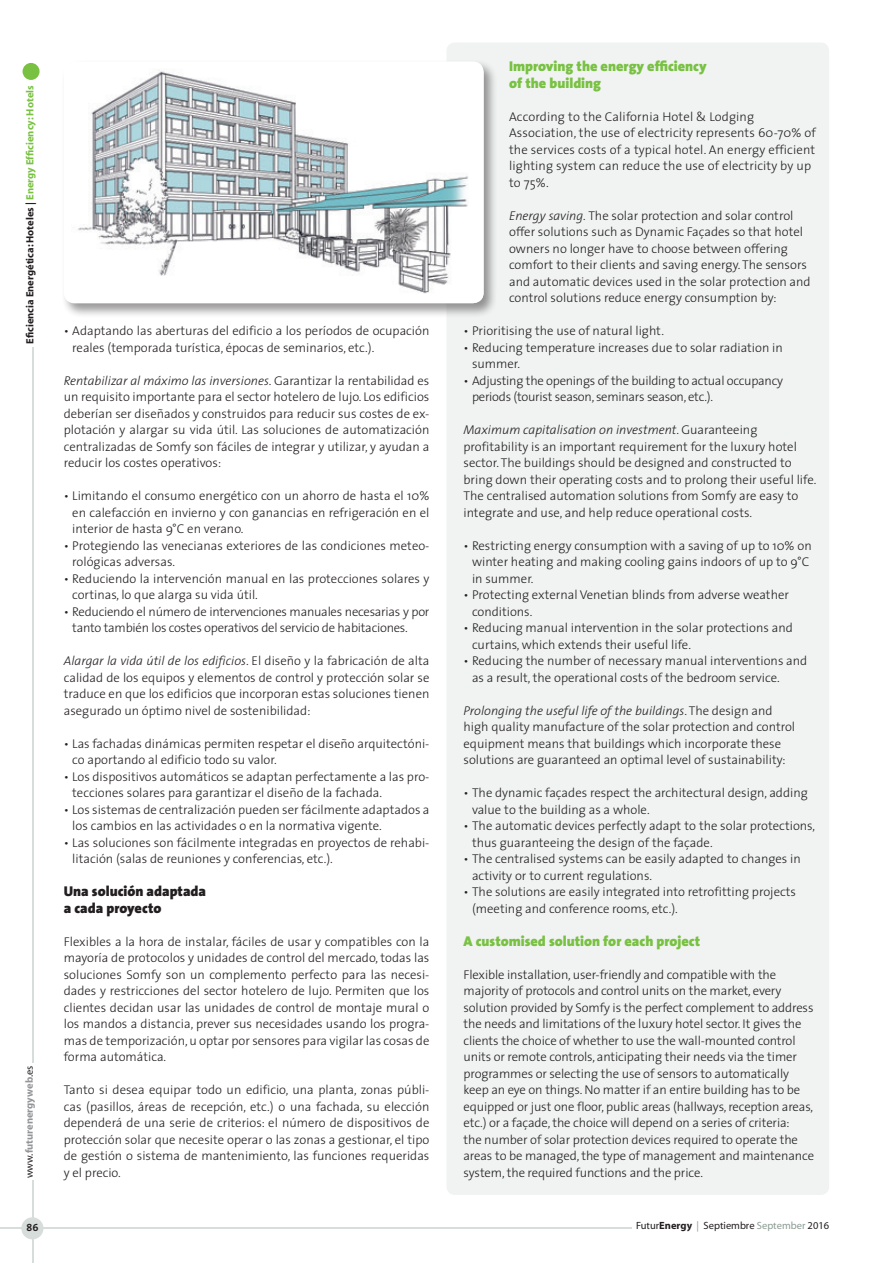
<style>
.page{position:relative;width:893px;height:1263px;background:#fff}
.page>*{position:absolute;margin:0;border:0;box-sizing:border-box;transform-origin:0 0}
.Ladillo_Texto{font:900 14.25px "The Sans";color:#79c142}
.Ladilli_texto_españo{font:900 14.25px "The Sans";color:#231f20}
.Texto_ingles{font:300 12.75px/16.5px "The Sans";color:#231f20}
.Texto{font:300 12.75px/16.5px "The Sans";color:#231f20;text-align:justify}
.Texto_ingles-2{font:300 12.75px/16.5px "The Sans";letter-spacing:-.02em;color:#231f20}
.t1{font:700 10.5px "Myriad";color:#231f20}
.t2{font:10.5px "Myriad";color:#231f20}
.t3{font:700 10.5px "Myriad";color:#939598}
.t4{font:10.5px "The Sans Bold Caps";color:#231f20}
.s1{color:#79c142}
.s2{font-weight:400;color:#231f20}
.s3{font-style:italic}
.s4{font-weight:700}
.s5{color:#8b9b92}
</style>
<div class="page">
<div style="left:23px;top:63px;width:17px;height:17px;background:#79c142;border-radius:50%"></div>
<hr style="left:32px;top:347px;width:1px;height:715px;background:#d7ddda">
<hr style="left:0;top:1228px;width:632px;height:1px;background:#d7ddda">
<hr style="left:32px;top:1180px;width:1px;height:83px;background:#d7ddda">
<div style="left:21px;top:1217px;width:22px;height:22px;background:#d7ddda;border-radius:50%"></div>
<div style="left:446px;top:43px;width:383px;height:1152px;background:#f0f3f2;border-radius:9px"></div>
<div style="left:61px;top:59px;width:437px;height:259px;background:#231f20;opacity:.46"></div>
<img style="left:71px;top:62px;width:413px;height:241px">
<p class="t1" style="left:24px;top:344px;width:260px;rotate:-90deg">Eficiencia Energética: Hoteles | <span class="s1">Energy Efficiency: Hotels</span></p>
<p class="t3" style="left:24px;top:1178px;width:114px;rotate:-90deg"><span class="s2">www.</span>futurenergyweb<span class="s2">.es</span></p>
<p class="t4" style="left:27px;top:1219px;width:13px">86</p>
<p class="Texto_ingles" style="left:72px;top:322px;width:359px;text-indent:-9px">• Adaptando las aberturas del edificio a los períodos de ocupación reales (temporada turística, épocas de seminarios, etc.).</p>
<p class="Texto" style="left:64px;top:372px;width:367px"><span class="s3">Rentabilizar al máximo las inversiones</span>. Garantizar la rentabilidad es un requisito importante para el sector hotelero de lujo. Los edificios deberían ser diseñados y construidos para reducir sus costes de ex&shy;plotación y alargar su vida útil. Las soluciones de automatización centralizadas de Somfy son fáciles de integrar y utilizar, y ayudan a reducir los costes operativos:</p>
<p class="Texto_ingles" style="left:72px;top:487px;width:359px;text-align:justify;text-indent:-9px">• Limitando el consumo energético con un ahorro de hasta el 10% en calefacción en invierno y con ganancias en refrigeración en el interior de hasta 9°C en verano.</p>
<p class="Texto_ingles" style="left:72px;top:537px;width:359px;text-indent:-9px">• Protegiendo las venecianas exteriores de las condiciones meteo&shy;rológicas adversas.</p>
<p class="Texto_ingles" style="left:72px;top:570px;width:359px;text-indent:-9px">• Reduciendo la intervención manual en las protecciones solares y cortinas, lo que alarga su vida útil.</p>
<p class="Texto_ingles-2" style="left:72px;top:603px;width:359px;text-indent:-9px">• Reduciendo el número de intervenciones manuales necesarias y por tanto también los costes operativos del servicio de habitaciones.</p>
<p class="Texto" style="left:64px;top:652px;width:367px"><span class="s3">Alargar la vida útil de los edificios</span>. El diseño y la fabricación de alta calidad de los equipos y elementos de control y protección solar se traduce en que los edificios que incorporan estas soluciones tienen asegurado un óptimo nivel de sostenibilidad:</p>
<p class="Texto_ingles" style="left:72px;top:735px;width:359px;text-indent:-9px">• Las fachadas dinámicas permiten respetar el diseño arquitectóni&shy;co aportando al edificio todo su valor.</p>
<p class="Texto_ingles" style="left:72px;top:768px;width:359px;text-indent:-9px">• Los dispositivos automáticos se adaptan perfectamente a las pro&shy;tecciones solares para garantizar el diseño de la fachada.</p>
<p class="Texto_ingles" style="left:72px;top:801px;width:359px;text-indent:-9px">• Los sistemas de centralización pueden ser fácilmente adaptados a los cambios en las actividades o en la normativa vigente.</p>
<p class="Texto_ingles" style="left:72px;top:834px;width:359px;text-indent:-9px">• Las soluciones son fácilmente integradas en proyectos de rehabi&shy;litación (salas de reuniones y conferencias, etc.).</p>
<p class="Ladilli_texto_españo" style="left:64px;top:879px;width:144px">Una solución adaptada</p>
<p class="Ladilli_texto_españo" style="left:64px;top:896px;width:99px">a cada proyecto</p>
<p class="Texto" style="left:64px;top:933px;width:367px">Flexibles a la hora de instalar, fáciles de usar y compatibles con la mayoría de protocolos y unidades de control del mercado, todas las soluciones Somfy son un complemento perfecto para las necesi&shy;dades y restricciones del sector hotelero de lujo. Permiten que los clientes decidan usar las unidades de control de montaje mural o los mandos a distancia, prever sus necesidades usando los progra&shy;mas de temporización, u optar por sensores para vigilar las cosas de forma automática.</p>
<p class="Texto" style="left:64px;top:1081px;width:367px">Tanto si desea equipar todo un edificio, una planta, zonas públi&shy;cas (pasillos, áreas de recepción, etc.) o una fachada, su elección dependerá de una serie de criterios: el número de dispositivos de protección solar que necesite operar o las zonas a gestionar, el tipo de gestión o sistema de mantenimiento, las funciones requeridas y el precio.</p>
<p class="Ladillo_Texto" style="left:509px;top:54px;width:199px">Improving the energy efficiency</p>
<p class="Ladillo_Texto" style="left:509px;top:71px;width:94px">of the building</p>
<p class="Texto_ingles" style="left:509px;top:108px;width:308px">According to the California Hotel &amp; Lodging Association, the use of electricity represents 60-70% of the services costs of a typical hotel. An energy efficient lighting system can reduce the use of electricity by up to 75%.</p>
<p class="Texto_ingles" style="left:509px;top:207px;width:303px"><span class="s3">Energy saving.</span> The solar protection and solar control offer solutions such as Dynamic Façades so that hotel owners no longer have to choose between offering comfort to their clients and saving energy. The sensors and automatic devices used in the solar protection and control solutions reduce energy consumption by:</p>
<p class="Texto_ingles" style="left:463px;top:322px;width:202px">• Prioritising the use of natural light.</p>
<p class="Texto_ingles" style="left:472px;top:339px;width:312px;text-indent:-9px">• Reducing temperature increases due to solar radiation in summer.</p>
<p class="Texto_ingles-2" style="left:472px;top:372px;width:313px;text-indent:-9px">• Adjusting the openings of the building to actual occupancy periods (tourist season, seminars season, etc.).</p>
<p class="Texto_ingles" style="left:463px;top:421px;width:354px"><span class="s3">Maximum capitalisation on investment</span>. Guaranteeing profitability is an important requirement for the luxury hotel sector. The buildings should be designed and constructed to bring down their operating costs and to prolong their useful life.<br>The centralised automation solutions from Somfy are easy to integrate and use, and help reduce operational costs.</p>
<p class="Texto_ingles" style="left:472px;top:537px;width:341px;text-indent:-9px">• Restricting energy consumption with a saving of up to 10% on winter heating and making cooling gains indoors of up to 9°C in summer.</p>
<p class="Texto_ingles" style="left:472px;top:586px;width:318px;text-indent:-9px">• Protecting external Venetian blinds from adverse weather conditions.</p>
<p class="Texto_ingles" style="left:472px;top:619px;width:322px;text-indent:-9px">• Reducing manual intervention in the solar protections and curtains, which extends their useful life.</p>
<p class="Texto_ingles" style="left:472px;top:652px;width:337px;text-indent:-9px">• Reducing the number of necessary manual interventions and as a result, the operational costs of the bedroom service.</p>
<p class="Texto_ingles" style="left:463px;top:702px;width:333px"><span class="s3">Prolonging the useful life of the buildings</span>. The design and high quality manufacture of the solar protection and control equipment means that buildings which incorporate these solutions are guaranteed an optimal level of sustainability:</p>
<p class="Texto_ingles" style="left:472px;top:784px;width:337px;text-indent:-9px">• The dynamic façades respect the architectural design, adding value to the building as a whole.</p>
<p class="Texto_ingles" style="left:472px;top:817px;width:345px;text-indent:-9px">• The automatic devices perfectly adapt to the solar protections, thus guaranteeing the design of the façade.</p>
<p class="Texto_ingles" style="left:472px;top:850px;width:330px;text-indent:-9px">• The centralised systems can be easily adapted to changes in activity or to current regulations.</p>
<p class="Texto_ingles" style="left:472px;top:883px;width:326px;text-indent:-9px">• The solutions are easily integrated into retrofitting projects (meeting and conference rooms, etc.).</p>
<p class="Ladillo_Texto" style="left:463px;top:929px;width:238px">A customised solution for each project</p>
<p class="Texto_ingles" style="left:463px;top:966px;width:352px">Flexible installation, user-friendly and compatible with the majority of protocols and control units on the market, every solution provided by Somfy is the perfect complement to address the needs and limitations of the luxury hotel sector. It gives the clients the choice of whether to use the wall-mounted control units or remote controls, anticipating their needs via the timer programmes or selecting the use of sensors to automatically keep an eye on things. No matter if an entire building has to be equipped or just one floor, public areas (hallways, reception areas, etc.) or a façade, the choice will depend on a series of criteria:<br>the number of solar protection devices required to operate the areas to be managed, the type of management and maintenance system, the required functions and the price.</p>
<p class="t2" style="left:636px;top:1220px;width:195px">Futur<span class="s4">Energy</span> <span class="s5">|</span> Septiembre <span class="s5">September</span> 2016</p>
</div>
